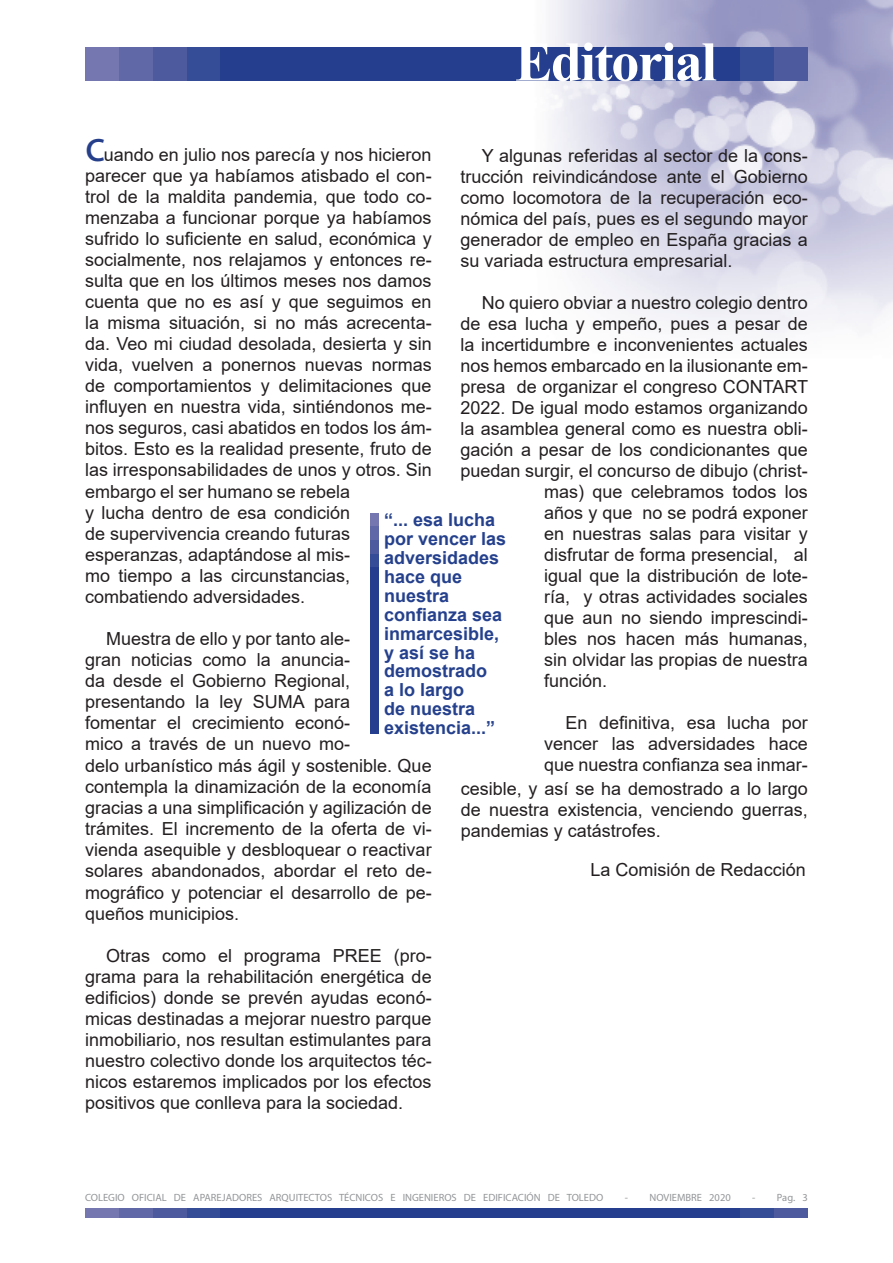
<style>
.page{position:relative;width:893px;height:1263px;background:#fff}
.page>*{position:absolute;margin:0;border:0;box-sizing:border-box;transform-origin:0 0}
.t1{font:700 56.1px "Times New Roman";letter-spacing:-.03em;color:#fff}
.t2{font:45px "Myriad Pro";color:#263f8b}
.t3{font:18px/21px "Arial";color:#231f20;text-align:justify}
.t4{font:700 18px/18.9px "Arial";color:#25418d}
.t5{font:10.5px "Myriad Pro";color:#939598}
</style>
<div class="page">
<div style="left:85px;top:1208px;width:34px;height:9px;background:#7477b0"></div>
<div style="left:119px;top:1208px;width:34px;height:9px;background:#6168a7"></div>
<div style="left:153px;top:1208px;width:34px;height:9px;background:#4d5a9e"></div>
<div style="left:187px;top:1208px;width:34px;height:9px;background:#354d96"></div>
<div style="left:774px;top:1208px;width:34px;height:9px;background:#4d5a9e"></div>
<div style="left:740px;top:1208px;width:34px;height:9px;background:#354d96"></div>
<div style="left:221px;top:1208px;width:519px;height:9px;background:#253f8e"></div>
<img style="left:550px;top:0;width:343px;height:332px">
<div style="left:85px;top:47px;width:34px;height:34px;background:#7477b0"></div>
<div style="left:119px;top:47px;width:34px;height:34px;background:#6168a7"></div>
<div style="left:153px;top:47px;width:34px;height:34px;background:#4d5a9e"></div>
<div style="left:187px;top:47px;width:34px;height:34px;background:#354d96"></div>
<div style="left:774px;top:47px;width:34px;height:34px;background:#4d5a9e"></div>
<div style="left:740px;top:47px;width:34px;height:34px;background:#354d96"></div>
<div style="left:221px;top:47px;width:519px;height:34px;background:#253f8e"></div>
<div style="left:370px;top:513px;width:8px;height:14px;background:#7477b0"></div>
<div style="left:370px;top:527px;width:8px;height:13px;background:#6168a7"></div>
<div style="left:370px;top:540px;width:8px;height:14px;background:#4d5a9e"></div>
<div style="left:370px;top:554px;width:8px;height:13px;background:#354d96"></div>
<div style="left:370px;top:567px;width:9px;height:167px;background:#253f8e"></div>
<h1 class="t1" style="left:515px;top:21px;width:203px">Editorial</h1>
<h2 class="t2" style="left:85px;top:118px;width:22px">c</h2>
<p class="t3" style="left:85px;top:144px;width:348px;text-indent:19px">uando en julio nos parecía y nos hicieron parecer que ya habíamos atisbado el con&shy;trol de la maldita pandemia, que todo co&shy;menzaba a funcionar porque ya habíamos sufrido lo suficiente en salud, económica y socialmente, nos relajamos y entonces re&shy;sulta que en los últimos meses nos damos cuenta que no es así y que seguimos en la misma situación, si no más acrecenta&shy;da. Veo mi ciudad desolada, desierta y sin vida, vuelven a ponernos nuevas normas de comportamientos y delimitaciones que influyen en nuestra vida, sintiéndonos me&shy;nos seguros, casi abatidos en todos los ám&shy;bitos. Esto es la realidad presente, fruto de las irresponsabilidades de unos y otros. Sin</p>
<p class="t3" style="left:460px;top:145px;width:349px;text-indent:21px">Y algunas referidas al sector de la cons&shy;trucción reivindicándose ante el Gobierno como locomotora de la recuperación eco&shy;nómica del país, pues es el segundo mayor generador de empleo en España gracias a su variada estructura empresarial.</p>
<p class="t3" style="left:460px;top:292px;width:349px;text-indent:21px">No quiero obviar a nuestro colegio dentro de esa lucha y empeño, pues a pesar de la incertidumbre e inconvenientes actuales nos hemos embarcado en la ilusionante em&shy;presa de organizar el congreso CONTART 2022. De igual modo estamos organizando la asamblea general como es nuestra obli&shy;gación a pesar de los condicionantes que puedan surgir, el concurso de dibujo (christ-</p>
<p class="t3" style="left:85px;top:481px;width:267px">embargo el ser humano se rebela y lucha dentro de esa condición de supervivencia creando futuras esperanzas, adaptándose al mis&shy;mo tiempo a las circunstancias, combatiendo adversidades.</p>
<p class="t3" style="left:85px;top:628px;width:267px;text-indent:21px">Muestra de ello y por tanto ale&shy;gran noticias como la anuncia&shy;da desde el Gobierno Regional, presentando la ley SUMA para fomentar el crecimiento econó&shy;mico a través de un nuevo mo-</p>
<p class="t4" style="left:384px;top:511px;width:124px">“... esa lucha por vencer las adversidades hace que nuestra confianza sea inmarcesible, y así se ha demostrado<br>a lo largo<br>de nuestra existencia...”</p>
<p class="t3" style="left:544px;top:481px;width:265px">mas) que celebramos todos los años y que no se podrá exponer en nuestras salas para visitar y disfrutar de forma presencial, al igual que la distribución de lote&shy;ría, y otras actividades sociales que aun no siendo imprescindi&shy;bles nos hacen más humanas, sin olvidar las propias de nuestra función.</p>
<p class="t3" style="left:544px;top:712px;width:265px;text-align:right">En definitiva, esa lucha por vencer las adversidades hace</p>
<p class="t3" style="left:85px;top:755px;width:348px">delo urbanístico más ágil y sostenible. Que</p>
<p class="t3" style="left:544px;top:754px;width:265px">que nuestra confianza sea inmar-</p>
<p class="t3" style="left:85px;top:776px;width:348px">contempla la dinamización de la economía gracias a una simplificación y agilización de trámites. El incremento de la oferta de vi&shy;vienda asequible y desbloquear o reactivar solares abandonados, abordar el reto de&shy;mográfico y potenciar el desarrollo de pe&shy;queños municipios.</p>
<p class="t3" style="left:85px;top:944px;width:348px;text-indent:21px">Otras como el programa PREE (pro&shy;grama para la rehabilitación energética de edificios) donde se prevén ayudas econó&shy;micas destinadas a mejorar nuestro parque inmobiliario, nos resultan estimulantes para nuestro colectivo donde los arquitectos téc&shy;nicos estaremos implicados por los efectos positivos que conlleva para la sociedad.</p>
<p class="t3" style="left:461px;top:778px;width:349px">cesible, y así se ha demostrado a lo largo de nuestra existencia, venciendo guerras, pandemias y catástrofes.</p>
<p class="t3" style="left:591px;top:859px;width:217px">La Comisión de Redacción</p>
<p class="t5" style="left:85px;top:1191px;width:520px">COLEGIO OFICIAL DE APAREJADORES ARQUITECTOS TÉCNICOS E INGENIEROS DE EDIFICACIÓN DE TOLEDO</p>
<p class="t5" style="left:625px;top:1191px;width:108px">- NOVIEMBRE 2020</p>
<p class="t5" style="left:752px;top:1191px;width:57px">- Pag. 3</p>
</div>
